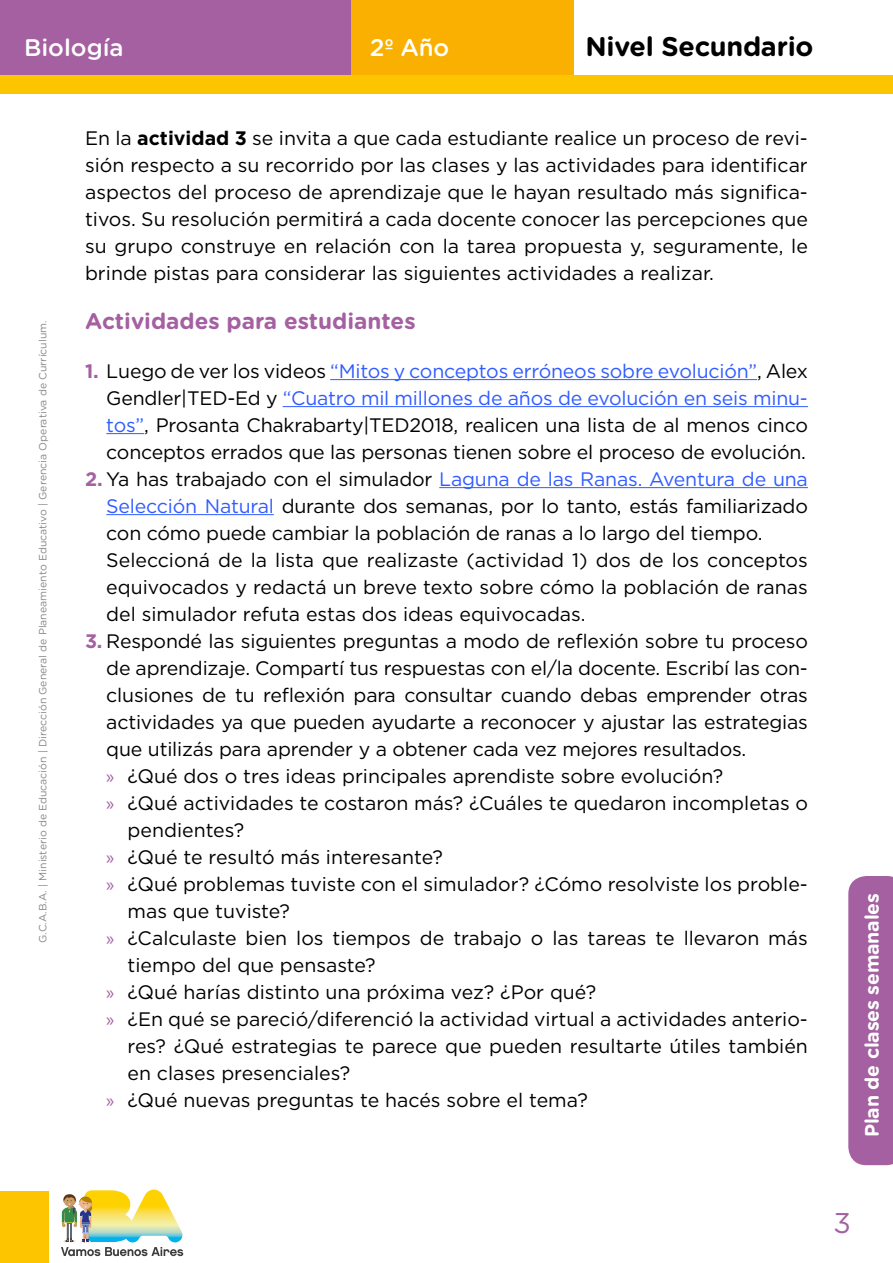
<style>
.page{position:relative;width:893px;height:1263px;background:#fff}
.page>*{position:absolute;margin:0;border:0;box-sizing:border-box;transform-origin:0 0}
.t1{font:28.5px "Gotham Rounded";color:#a460a1}
.t2{font:700 27px "Gotham Rounded";letter-spacing:-.01em;color:#000}
.t3{font:500 24px "Gotham Rounded";color:#fff}
.t4{font:700 22.5px "Gotham Rounded";color:#a460a1}
.t5{font:19.5px/27px "Gotham";letter-spacing:-.01em;color:#000;text-align:justify}
.t6{font:700 19.5px "Gotham Rounded";letter-spacing:-.01em;color:#fff}
.t7{font:10.5px "Gotham Rounded";color:#878787}
.s1{font-weight:700}
.s2{font-weight:700;color:#a460a1}
.s3{color:#305cff}
.s4{font-family:"Myriad Pro";color:#a460a1}
</style>
<div class="page">
<div style="left:0;top:1191px;width:48px;height:72px;background:#fdc500"></div>
<div style="left:0;top:0;width:351px;height:78px;background:#a460a1"></div>
<div style="left:351px;top:0;width:223px;height:78px;background:#f9b000"></div>
<div style="left:0;top:75px;width:893px;height:19px;background:#fdc500"></div>
<svg style="left:848px;top:876px;width:45px;height:289px;background:#a765a4"></svg>
<svg style="left:61px;top:1189px;width:122px;height:67px"></svg>
<hr style="left:330px;top:379px;width:427px;height:1px;background:#305cff">
<hr style="left:283px;top:406px;width:525px;height:1px;background:#305cff">
<hr style="left:106px;top:433px;width:38px;height:1px;background:#305cff">
<hr style="left:439px;top:487px;width:369px;height:1px;background:#305cff">
<hr style="left:106px;top:514px;width:168px;height:1px;background:#305cff">
<p class="t3" style="left:24px;top:31px;width:101px">Biología</p>
<h2 class="t2" style="left:585px;top:27px;width:230px">Nivel Secundario</h2>
<p class="t3" style="left:370px;top:31px;width:81px">2º Año</p>
<p class="t7" style="left:36px;top:943px;width:624px;rotate:-90deg">G.C.A.B.A. | Ministerio de Educación | Dirección General de Planeamiento Educativo | Gerencia Operativa de Currículum.</p>
<p class="t5" style="left:85px;top:124px;width:724px">En la <span class="s1">actividad 3</span> se invita a que cada estudiante realice un proceso de revi&shy;sión respecto a su recorrido por las clases y las actividades para identificar aspectos del proceso de aprendizaje que le hayan resultado más significa&shy;tivos. Su resolución permitirá a cada docente conocer las percepciones que su grupo construye en relación con la tarea propuesta y, seguramente, le brinde pistas para considerar las siguientes actividades a realizar.</p>
<p class="t4" style="left:85px;top:305px;width:332px">Actividades para estudiantes</p>
<p class="t5" style="left:106px;top:357px;width:703px;text-indent:-21px"><span class="s2">1.</span> Luego de ver los videos <span class="s3">“Mitos y conceptos erróneos sobre evolución”</span>, Alex Gendler|TED-Ed y <span class="s3">“Cuatro mil millones de años de evolución en seis minu&shy;tos”</span>, Prosanta Chakrabarty|TED2018, realicen una lista de al menos cinco conceptos errados que las personas tienen sobre el proceso de evolución.</p>
<p class="t5" style="left:106px;top:465px;width:703px;text-align:left;text-indent:-21px"><span class="s2">2.</span> Ya has trabajado con el simulador <span class="s3">Laguna de las Ranas. Aventura de una Selección Natural</span> durante dos semanas, por lo tanto, estás familiarizado con cómo puede cambiar la población de ranas a lo largo del tiempo.<br>Seleccioná de la lista que realizaste (actividad 1) dos de los conceptos equivocados y redactá un breve texto sobre cómo la población de ranas del simulador refuta estas dos ideas equivocadas.</p>
<p class="t5" style="left:85px;top:627px;width:724px"><span class="s2">3.</span> Respondé las siguientes preguntas a modo de reflexión sobre tu proceso</p>
<p class="t5" style="left:106px;top:654px;width:703px">de aprendizaje. Compartí tus respuestas con el/la docente. Escribí las con-</p>
<p class="t5" style="left:106px;top:681px;width:703px">clusiones de tu reflexión para consultar cuando debas emprender otras</p>
<p class="t5" style="left:106px;top:708px;width:703px">actividades ya que pueden ayudarte a reconocer y ajustar las estrategias</p>
<p class="t5" style="left:106px;top:735px;width:642px">que utilizás para aprender y a obtener cada vez mejores resultados.</p>
<p class="t5" style="left:106px;top:762px;width:618px"><span class="s4">»</span> ¿Qué dos o tres ideas principales aprendiste sobre evolución?</p>
<p class="t5" style="left:106px;top:789px;width:703px"><span class="s4">»</span> ¿Qué actividades te costaron más? ¿Cuáles te quedaron incompletas o</p>
<p class="t5" style="left:128px;top:816px;width:118px">pendientes?</p>
<p class="t5" style="left:106px;top:843px;width:338px"><span class="s4">»</span> ¿Qué te resultó más interesante?</p>
<p class="t5" style="left:106px;top:870px;width:703px"><span class="s4">»</span> ¿Qué problemas tuviste con el simulador? ¿Cómo resolviste los proble-</p>
<p class="t5" style="left:128px;top:897px;width:164px">mas que tuviste?</p>
<p class="t5" style="left:106px;top:924px;width:703px"><span class="s4">»</span> ¿Calculaste bien los tiempos de trabajo o las tareas te llevaron más</p>
<p class="t5" style="left:128px;top:951px;width:250px">tiempo del que pensaste?</p>
<p class="t5" style="left:106px;top:978px;width:491px"><span class="s4">»</span> ¿Qué harías distinto una próxima vez? ¿Por qué?</p>
<p class="t5" style="left:106px;top:1005px;width:703px"><span class="s4">»</span> ¿En qué se pareció/diferenció la actividad virtual a actividades anterio-</p>
<p class="t5" style="left:128px;top:1032px;width:682px">res? ¿Qué estrategias te parece que pueden resultarte útiles también</p>
<p class="t5" style="left:128px;top:1059px;width:224px">en clases presenciales?</p>
<p class="t5" style="left:106px;top:1086px;width:483px"><span class="s4">»</span> ¿Qué nuevas preguntas te hacés sobre el tema?</p>
<p class="t6" style="left:858px;top:1137px;width:246px;rotate:-90deg">Plan de clases semanales</p>
<h1 class="t1" style="left:833px;top:1203px;width:19px">3</h1>
</div>
